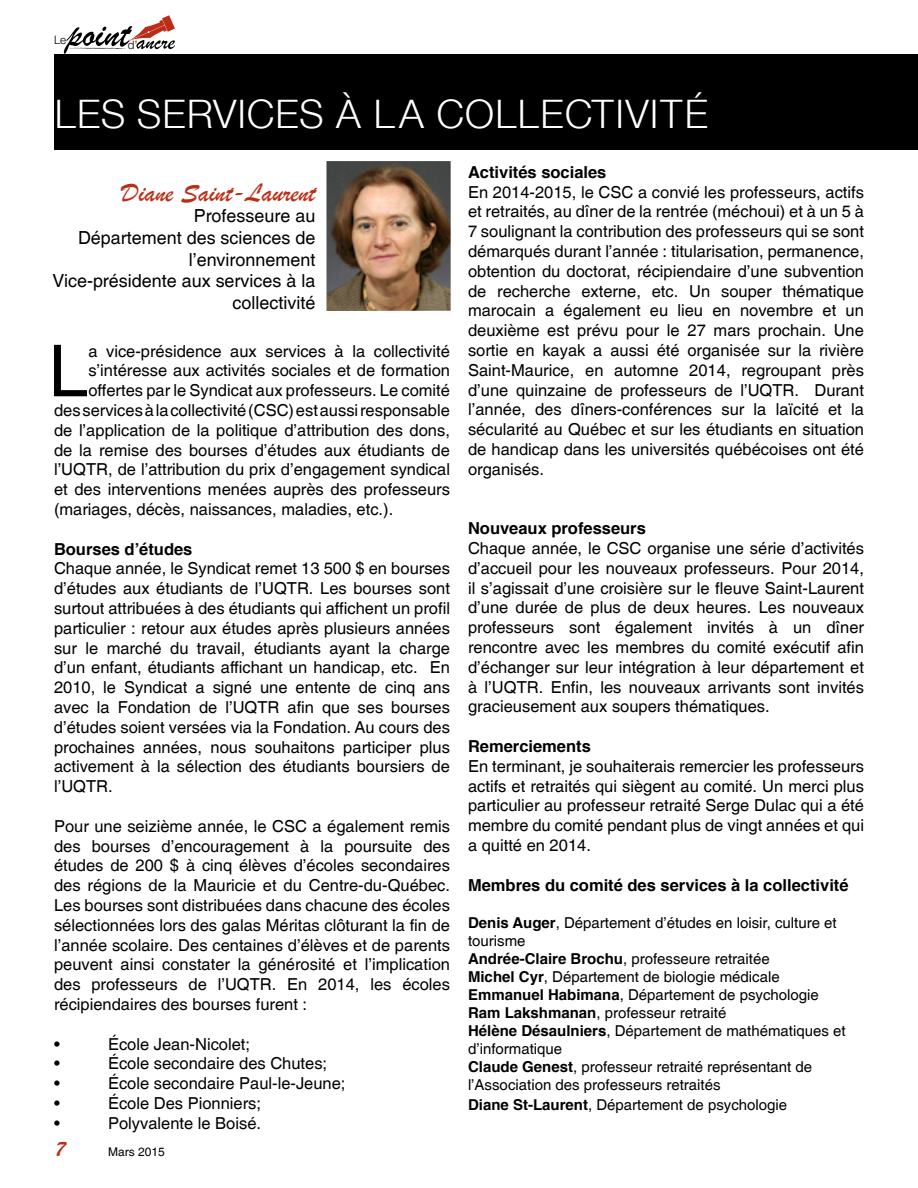
<style>
.page{position:relative;width:918px;height:1188px;background:#fff}
.page>*{position:absolute;margin:0;border:0;box-sizing:border-box;transform-origin:0 0}
.t1{font:71.7px "Sans";color:#000}
.t2{font:300 42px "Sans";color:#fff}
.t3{font:27px "Brush Script";color:#bd2c16}
.t4{font:22.5px "Brush Script";color:#bd2c16}
.t5{font:18px/21.6px "Sans";color:#000;text-align:right}
.t6{font:16.5px/19.8px "Sans";color:#000;text-align:justify}
.t7{font:16.5px "Sans BOLD";color:#000}
.t8{font:15px/18px "Sans";color:#000}
.t9{font:12px "Sans";color:#000}
.t10{font:300 11.7px "Helvetica Neue";color:#000}
.s1{font-family:"Sans BOLD"}
</style>
<div class="page">
<svg style="left:64px;top:15px;width:111px;height:39px"></svg>
<div style="left:54px;top:54px;width:864px;height:95px;background:#000"></div>
<img style="left:326px;top:161px;width:125px;height:150px">
<p class="t10" style="left:54px;top:33px;width:14px">Le</p>
<p class="t10" style="left:128px;top:37px;width:11px">d’</p>
<h2 class="t2" style="left:54px;top:90px;width:656px">LES SERVICES À LA COLLECTIVITÉ</h2>
<h3 class="t3" style="left:121px;top:176px;width:196px">Diane Saint-Laurent</h3>
<p class="t5" style="left:52px;top:205px;width:264px">Professeure au<br>Département des sciences de l’environnement<br>Vice-présidente aux services à la collectivité</p>
<h1 class="t1" style="left:49px;top:330px;width:41px">L</h1>
<p class="t6" style="left:88px;top:341px;width:363px">a vice-présidence aux services à la collectivité</p>
<p class="t6" style="left:88px;top:361px;width:363px">s’intéresse aux activités sociales et de formation</p>
<p class="t6" style="left:88px;top:381px;width:363px">offertes par le Syndicat aux professeurs. Le comité</p>
<p class="t6" style="left:54px;top:400px;width:397px">des services à la collectivité (CSC) est aussi responsable</p>
<p class="t6" style="left:54px;top:420px;width:397px">de l’application de la politique d’attribution des dons,</p>
<p class="t6" style="left:54px;top:440px;width:397px">de la remise des bourses d’études aux étudiants de</p>
<p class="t6" style="left:54px;top:460px;width:398px">l’UQTR, de l’attribution du prix d’engagement syndical</p>
<p class="t6" style="left:54px;top:480px;width:398px">et des interventions menées auprès des professeurs</p>
<p class="t6" style="left:54px;top:499px;width:341px">(mariages, décès, naissances, maladies, etc.).</p>
<p class="t7" style="left:54px;top:539px;width:140px">Bourses d’études</p>
<p class="t6" style="left:54px;top:559px;width:398px">Chaque année, le Syndicat remet 13 500 $ en bourses d’études aux étudiants de l’UQTR. Les bourses sont surtout attribuées à des étudiants qui affichent un profil particulier : retour aux études après plusieurs années sur le marché du travail, étudiants ayant la charge d’un enfant, étudiants affichant un handicap, etc. En 2010, le Syndicat a signé une entente de cinq ans avec la Fondation de l’UQTR afin que ses bourses d’études soient versées via la Fondation. Au cours des prochaines années, nous souhaitons participer plus activement à la sélection des étudiants boursiers de l’UQTR.</p>
<p class="t6" style="left:54px;top:816px;width:398px">Pour une seizième année, le CSC a également remis des bourses d’encouragement à la poursuite des études de 200 $ à cinq élèves d’écoles secondaires des régions de la Mauricie et du Centre-du-Québec.<br>Les bourses sont distribuées dans chacune des écoles sélectionnées lors des galas Méritas clôturant la fin de l’année scolaire. Des centaines d’élèves et de parents peuvent ainsi constater la générosité et l’implication des professeurs de l’UQTR. En 2014, les écoles récipiendaires des bourses furent :</p>
<p class="t6" style="left:54px;top:1034px;width:7px">•</p>
<p class="t6" style="left:108px;top:1034px;width:144px">École Jean-Nicolet;</p>
<p class="t6" style="left:54px;top:1054px;width:7px">•</p>
<p class="t6" style="left:108px;top:1054px;width:221px">École secondaire des Chutes;</p>
<p class="t6" style="left:54px;top:1074px;width:7px">•</p>
<p class="t6" style="left:108px;top:1074px;width:239px">École secondaire Paul-le-Jeune;</p>
<p class="t6" style="left:54px;top:1093px;width:7px">•</p>
<p class="t6" style="left:108px;top:1093px;width:155px">École Des Pionniers;</p>
<p class="t6" style="left:54px;top:1113px;width:7px">•</p>
<p class="t6" style="left:108px;top:1113px;width:155px">Polyvalente le Boisé.</p>
<h3 class="t4" style="left:55px;top:1136px;width:11px">7</h3>
<p class="t9" style="left:108px;top:1145px;width:58px">Mars 2015</p>
<p class="t7" style="left:468px;top:162px;width:140px">Activités sociales</p>
<p class="t6" style="left:468px;top:182px;width:398px">En 2014-2015, le CSC a convié les professeurs, actifs et retraités, au dîner de la rentrée (méchoui) et à un 5 à 7 soulignant la contribution des professeurs qui se sont démarqués durant l’année : titularisation, permanence, obtention du doctorat, récipiendaire d’une subvention de recherche externe, etc. Un souper thématique marocain a également eu lieu en novembre et un deuxième est prévu pour le 27 mars prochain. Une sortie en kayak a aussi été organisée sur la rivière Saint-Maurice, en automne 2014, regroupant près d’une quinzaine de professeurs de l’UQTR. Durant l’année, des dîners-conférences sur la laïcité et la sécularité au Québec et sur les étudiants en situation de handicap dans les universités québécoises ont été organisés.</p>
<p class="t7" style="left:468px;top:518px;width:179px">Nouveaux professeurs</p>
<p class="t6" style="left:468px;top:538px;width:398px">Chaque année, le CSC organise une série d’activités d’accueil pour les nouveaux professeurs. Pour 2014, il s’agissait d’une croisière sur le fleuve Saint-Laurent d’une durée de plus de deux heures. Les nouveaux professeurs sont également invités à un dîner rencontre avec les membres du comité exécutif afin d’échanger sur leur intégration à leur département et à l’UQTR. Enfin, les nouveaux arrivants sont invités gracieusement aux soupers thématiques.</p>
<p class="t7" style="left:468px;top:736px;width:124px">Remerciements</p>
<p class="t6" style="left:468px;top:756px;width:398px">En terminant, je souhaiterais remercier les professeurs actifs et retraités qui siègent au comité. Un merci plus particulier au professeur retraité Serge Dulac qui a été membre du comité pendant plus de vingt années et qui a quitté en 2014.</p>
<p class="t7" style="left:468px;top:875px;width:382px">Membres du comité des services à la collectivité</p>
<p class="t8" style="left:468px;top:914px;width:379px"><span class="s1">Denis Auger</span>, Département d’études en loisir, culture et tourisme<br><span class="s1">Andrée-Claire Brochu</span>, professeure retraitée<br><span class="s1">Michel Cyr</span>, Département de biologie médicale <span class="s1">Emmanuel Habimana</span>, Département de psychologie <span class="s1">Ram Lakshmanan</span>, professeur retraité<br><span class="s1">Hélène Désaulniers</span>, Département de mathématiques et d’informatique<br><span class="s1">Claude Genest</span>, professeur retraité représentant de l’Association des professeurs retraités</p>
<p class="t8" style="left:468px;top:1096px;width:321px"><span class="s1">Diane St-Laurent</span>, Département de psychologie</p>
</div>
